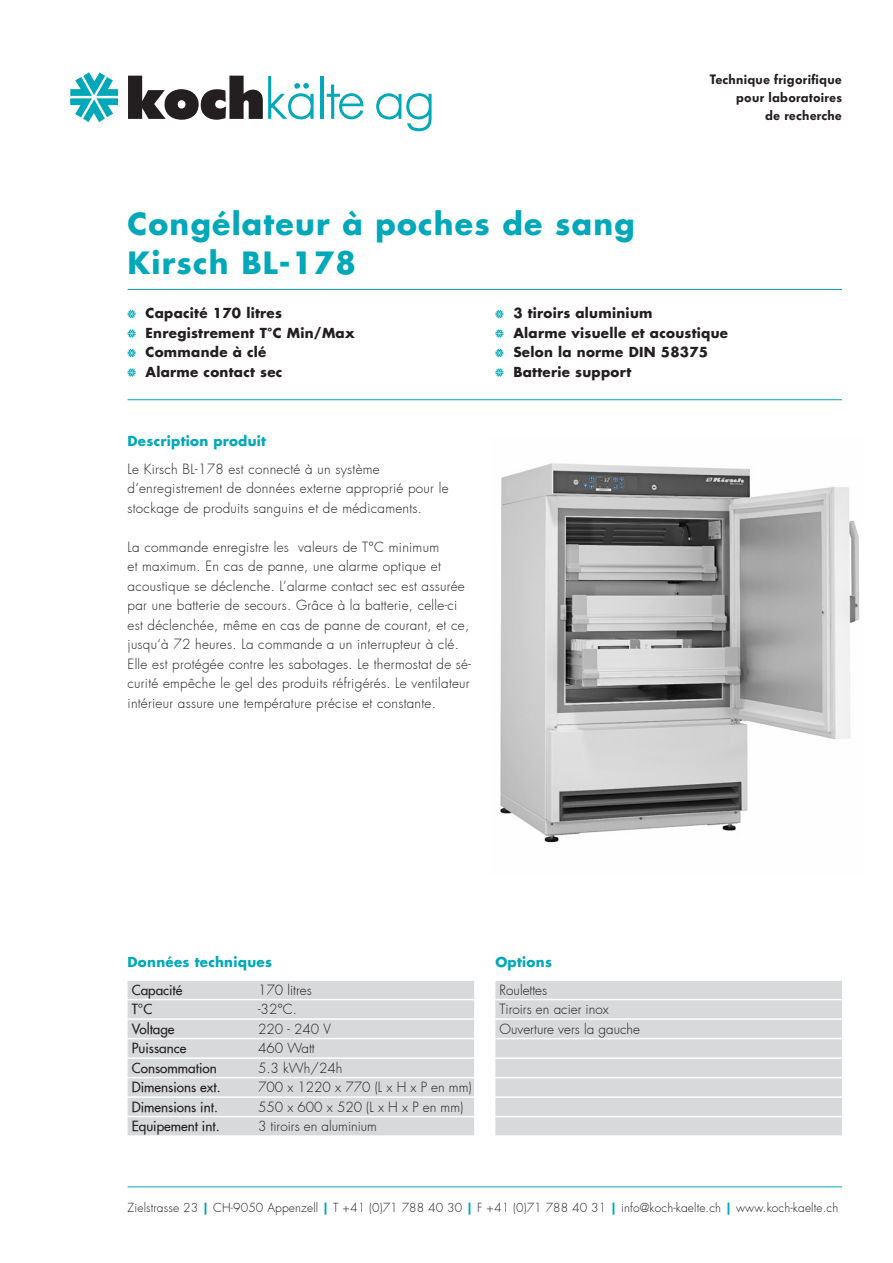
<style>
.page{position:relative;width:893px;height:1263px;background:#fff}
.page>*{position:absolute;margin:0;border:0;box-sizing:border-box;transform-origin:0 0}
.t1{font:700 30px/39px "Futura";letter-spacing:.04em;color:#00a8b9}
.t2{font:300 13.5px/19.5px "Futura";letter-spacing:.02em;color:#231f20}
.Aufzählung{font:700 13.5px "Futura";letter-spacing:.02em;color:#231f20}
.t3{font:300 13.5px/19.5px "Futura";color:#231f20}
.t4{font:500 13.5px "Futura";color:#231f20}
.t5{font:600 13.5px/18px "Futura BQ";letter-spacing:.02em;color:#231f20;text-align:right}
.t6{font:700 13.5px "Futura";letter-spacing:.02em;color:#00a8b9}
.t7{font:300 12px "Futura";letter-spacing:.01em;color:#231f20}
.s1{font-weight:700;color:#00a8b9}
</style>
<div class="page">
<img style="left:500px;top:463px;width:360px;height:380px">
<svg style="left:128px;top:310px;width:8px;height:8px"></svg>
<svg style="left:128px;top:329px;width:8px;height:9px"></svg>
<svg style="left:128px;top:349px;width:8px;height:8px"></svg>
<svg style="left:128px;top:368px;width:8px;height:9px"></svg>
<svg style="left:495px;top:310px;width:8px;height:8px"></svg>
<svg style="left:495px;top:329px;width:8px;height:9px"></svg>
<svg style="left:495px;top:349px;width:8px;height:8px"></svg>
<svg style="left:495px;top:368px;width:8px;height:9px"></svg>
<svg style="left:70px;top:72px;width:48px;height:50px"></svg>
<svg style="left:128px;top:76px;width:186px;height:44px"></svg>
<hr style="left:320px;top:76px;width:3px;height:43px;background:#00a8b9">
<svg style="left:327px;top:84px;width:37px;height:35px"></svg>
<svg style="left:376px;top:93px;width:56px;height:38px"></svg>
<hr style="left:128px;top:289px;width:714px;height:1px;background:#00a8b9">
<hr style="left:128px;top:399px;width:714px;height:1px;background:#00a8b9">
<hr style="left:128px;top:1186px;width:714px;height:1px;background:#00a8b9">
<div style="left:495px;top:981px;width:347px;height:18px;background:#d8d9db"></div>
<div style="left:495px;top:1000px;width:347px;height:18px;background:#d8d9db"></div>
<div style="left:495px;top:1020px;width:347px;height:18px;background:#d8d9db"></div>
<div style="left:495px;top:1039px;width:347px;height:18px;background:#d8d9db"></div>
<div style="left:495px;top:1059px;width:347px;height:18px;background:#d8d9db"></div>
<div style="left:495px;top:1078px;width:347px;height:18px;background:#d8d9db"></div>
<div style="left:495px;top:1098px;width:347px;height:18px;background:#d8d9db"></div>
<div style="left:495px;top:1117px;width:347px;height:18px;background:#d8d9db"></div>
<div style="left:128px;top:981px;width:346px;height:18px;background:#d8d9db"></div>
<div style="left:128px;top:1000px;width:346px;height:18px;background:#d8d9db"></div>
<div style="left:128px;top:1020px;width:346px;height:18px;background:#d8d9db"></div>
<div style="left:128px;top:1039px;width:346px;height:18px;background:#d8d9db"></div>
<div style="left:128px;top:1059px;width:346px;height:18px;background:#d8d9db"></div>
<div style="left:128px;top:1078px;width:346px;height:18px;background:#d8d9db"></div>
<div style="left:128px;top:1098px;width:346px;height:18px;background:#d8d9db"></div>
<div style="left:128px;top:1117px;width:346px;height:18px;background:#d8d9db"></div>
<p class="t5" style="left:710px;top:71px;width:134px">Technique frigorifique pour laboratoires<br>de recherche</p>
<h1 class="t1" style="left:128px;top:204px;width:509px">Congélateur à poches de sang<br>Kirsch BL-178</h1>
<p class="Aufzählung" style="left:146px;top:304px;width:138px">Capacité 170 litres</p>
<p class="Aufzählung" style="left:146px;top:324px;width:211px">Enregistrement T°C Min/Max</p>
<p class="Aufzählung" style="left:146px;top:343px;width:122px">Commande à clé</p>
<p class="Aufzählung" style="left:146px;top:363px;width:138px">Alarme contact sec</p>
<p class="Aufzählung" style="left:513px;top:304px;width:141px">3 tiroirs aluminium</p>
<p class="Aufzählung" style="left:513px;top:324px;width:216px">Alarme visuelle et acoustique</p>
<p class="Aufzählung" style="left:513px;top:343px;width:196px">Selon la norme DIN 58375</p>
<p class="Aufzählung" style="left:513px;top:363px;width:119px">Batterie support</p>
<p class="t6" style="left:128px;top:432px;width:140px">Description produit</p>
<p class="t2" style="left:128px;top:460px;width:322px">Le Kirsch BL-178 est connecté à un système d‘enregistrement de données externe approprié pour le stockage de produits sanguins et de médicaments.</p>
<p class="t2" style="left:128px;top:538px;width:345px">La commande enregistre les valeurs de T°C minimum<br>et maximum. En cas de panne, une alarme optique et acoustique se déclenche. L’alarme contact sec est assurée par une batterie de secours. Grâce à la batterie, celle-ci est déclenchée, même en cas de panne de courant, et ce, jusqu‘à 72 heures. La commande a un interrupteur à clé.<br>Elle est protégée contre les sabotages. Le thermostat de sé&shy;curité empêche le gel des produits réfrigérés. Le ventilateur intérieur assure une température précise et constante.</p>
<p class="t6" style="left:128px;top:953px;width:146px">Données techniques</p>
<p class="t4" style="left:132px;top:981px;width:52px">Capacité</p>
<p class="t3" style="left:258px;top:980px;width:55px">170 litres</p>
<p class="t4" style="left:132px;top:1001px;width:22px">T°C</p>
<p class="t2" style="left:258px;top:1000px;width:40px">-32°C.</p>
<p class="t4" style="left:132px;top:1020px;width:44px">Voltage</p>
<p class="t2" style="left:258px;top:1019px;width:74px">220 - 240 V</p>
<p class="t4" style="left:132px;top:1040px;width:56px">Puissance</p>
<p class="t2" style="left:258px;top:1039px;width:58px">460 Watt</p>
<p class="t4" style="left:132px;top:1059px;width:86px">Consommation</p>
<p class="t2" style="left:258px;top:1058px;width:86px">5.3 kWh/24h</p>
<p class="t4" style="left:132px;top:1079px;width:90px">Dimensions ext.</p>
<p class="t3" style="left:258px;top:1078px;width:215px">700 x 1220 x 770 (L x H x P en mm)</p>
<p class="t4" style="left:132px;top:1098px;width:88px">Dimensions int.</p>
<p class="t3" style="left:258px;top:1097px;width:207px">550 x 600 x 520 (L x H x P en mm)</p>
<p class="t4" style="left:132px;top:1118px;width:89px">Equipement int.</p>
<p class="t3" style="left:258px;top:1117px;width:121px">3 tiroirs en aluminium</p>
<p class="t6" style="left:495px;top:953px;width:58px">Options</p>
<p class="t3" style="left:500px;top:980px;width:142px">Roulettes<br>Tiroirs en acier inox<br>Ouverture vers la gauche</p>
<p class="t7" style="left:128px;top:1200px;width:712px">Zielstrasse 23 <span class="s1">|</span> CH-9050 Appenzell <span class="s1">|</span> T +41 (0)71 788 40 30 <span class="s1">|</span> F +41 (0)71 788 40 31 <span class="s1">|</span> info@koch-kaelte.ch <span class="s1">|</span> www.koch-kaelte.ch</p>
</div>
